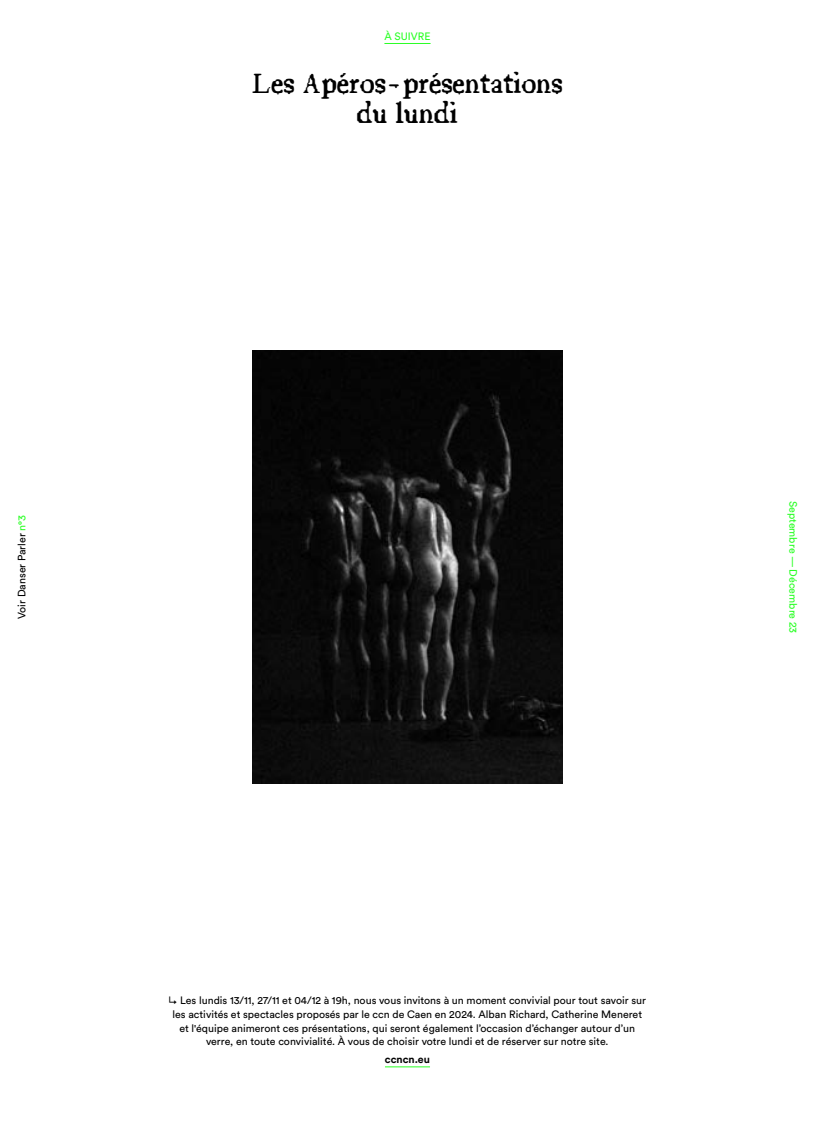
<style>
.page{position:relative;width:815px;height:1134px;background:#fff}
.page>*{position:absolute;margin:0;border:0;box-sizing:border-box;transform-origin:0 0}
.t1{font:27.5px/30px "Wonder Type";color:#000;text-align:center}
.t2{font:10.62px/13.8px "Circular Std";color:#000;text-align:center}
.t3{font:10.62px "Circular Std";color:#2aff25}
.t4{font:700 10.62px "Circular Std";color:#000}
.s1{color:#2aff25}
</style>
<div class="page">
<hr style="left:384px;top:43px;width:47px;height:1px;background:#2aff25">
<img style="left:253px;top:351px;width:309px;height:432px">
<hr style="left:385px;top:1066px;width:45px;height:1px;background:#2aff25">
<p class="t3" style="left:384px;top:30px;width:48px">À SUIVRE</p>
<h1 class="t1" style="left:252px;top:69px;width:313px">Les Apéros-présentations du lundi</h1>
<p class="t2" style="left:15px;top:619px;width:106px;rotate:-90deg">Voir Danser Parler <span class="s1">n°3</span></p>
<p class="t3" style="left:800px;top:501px;width:134px;rotate:90deg">Septembre — Décembre 23</p>
<p class="t2" style="left:168px;top:993px;width:479px">↳ Les lundis 13/11, 27/11 et 04/12 à 19h, nous vous invitons à un moment convivial pour tout savoir sur les activités et spectacles proposés par le ccn de Caen en 2024. Alban Richard, Catherine Meneret et l'équipe animeront ces présentations, qui seront également l’occasion d’échanger autour d’un verre, en toute convivialité. À vous de choisir votre lundi et de réserver sur notre site.</p>
<p class="t4" style="left:385px;top:1052px;width:47px">ccncn.eu</p>
</div>
